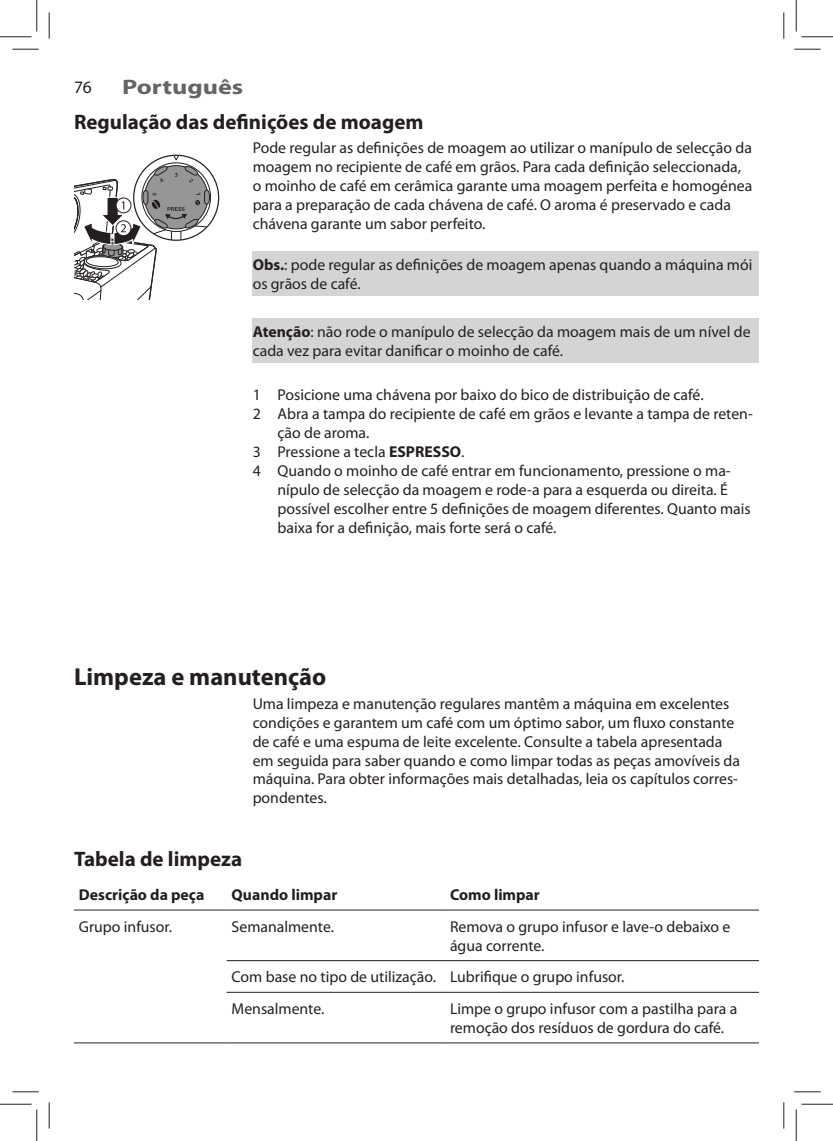
<style>
.page{position:relative;width:833px;height:1141px;background:#fff}
.page>*{position:absolute;margin:0;border:0;box-sizing:border-box;transform-origin:0 0}
.t1{font:700 24.5px "Myriad Pro";color:#241f1f}
.t2{font:700 21px "Myriad Pro";color:#241f1f}
.t3{font:700 21px "Myriad Pro";color:#656365;scale:1.25 1}
.t4{font:17.5px "Myriad Pro";color:#241f1f}
.t5{font:15.75px/18.9px "Myriad Pro";color:#241f1f}
.t6{font:700 15.75px "Myriad Pro";color:#241f1f}
.s1{font-weight:700}
</style>
<div class="page">
<div style="left:253px;top:251px;width:506px;height:45px;background:#d5d4d5"></div>
<div style="left:253px;top:318px;width:506px;height:44px;background:#d5d4d5"></div>
<hr style="left:74px;top:909px;width:152px;height:1px;background:#241f1f">
<hr style="left:226px;top:909px;width:219px;height:1px;background:#241f1f">
<hr style="left:445px;top:909px;width:314px;height:1px;background:#241f1f">
<hr style="left:226px;top:959px;width:219px;height:1px;background:#241f1f">
<hr style="left:445px;top:959px;width:314px;height:1px;background:#241f1f">
<hr style="left:226px;top:991px;width:219px;height:1px;background:#241f1f">
<hr style="left:445px;top:991px;width:314px;height:1px;background:#241f1f">
<hr style="left:74px;top:1042px;width:152px;height:1px;background:#241f1f">
<hr style="left:226px;top:1042px;width:219px;height:1px;background:#241f1f">
<hr style="left:445px;top:1042px;width:314px;height:1px;background:#241f1f">
<svg style="left:75px;top:155px;width:144px;height:144px"></svg>
<svg style="left:12px;top:49px;width:27px;height:1px"></svg>
<svg style="left:794px;top:49px;width:26px;height:1px"></svg>
<svg style="left:12px;top:1091px;width:27px;height:1px"></svg>
<svg style="left:794px;top:1091px;width:26px;height:1px"></svg>
<svg style="left:49px;top:12px;width:1px;height:27px"></svg>
<svg style="left:49px;top:1102px;width:1px;height:26px"></svg>
<svg style="left:783px;top:12px;width:1px;height:27px"></svg>
<svg style="left:783px;top:1102px;width:1px;height:26px"></svg>
<hr style="left:0;top:36px;width:32px;height:1px;background:#241f1f">
<hr style="left:801px;top:36px;width:31px;height:1px;background:#241f1f">
<hr style="left:0;top:1103px;width:32px;height:1px;background:#241f1f">
<hr style="left:801px;top:1103px;width:31px;height:1px;background:#241f1f">
<hr style="left:36px;top:0;width:1px;height:32px;background:#241f1f">
<hr style="left:36px;top:1109px;width:1px;height:31px;background:#241f1f">
<hr style="left:795px;top:0;width:1px;height:32px;background:#241f1f">
<hr style="left:795px;top:1109px;width:1px;height:31px;background:#241f1f">
<p class="t4" style="left:74px;top:76px;width:19px">76</p>
<h2 class="t3" style="left:122px;top:73px;width:98px">Português</h2>
<h2 class="t2" style="left:74px;top:109px;width:351px">Regulação das definições de moagem</h2>
<p class="t5" style="left:253px;top:138px;width:501px">Pode regular as definições de moagem ao utilizar o manípulo de selecção da moagem no recipiente de café em grãos. Para cada definição seleccionada, o moinho de café em cerâmica garante uma moagem perfeita e homogénea para a preparação de cada chávena de café. O aroma é preservado e cada chávena garante um sabor perfeito.</p>
<p class="t5" style="left:253px;top:255px;width:501px"><span class="s1">Obs.</span>: pode regular as definições de moagem apenas quando a máquina mói os grãos de café.</p>
<p class="t5" style="left:253px;top:321px;width:499px"><span class="s1">Atenção</span>: não rode o manípulo de selecção da moagem mais de um nível de cada vez para evitar danificar o moinho de café.</p>
<p class="t5" style="left:253px;top:385px;width:452px">1 Posicione uma chávena por baixo do bico de distribuição de café.</p>
<p class="t5" style="left:253px;top:404px;width:501px">2 Abra a tampa do recipiente de café em grãos e levante a tampa de reten-</p>
<p class="t5" style="left:277px;top:423px;width:93px">ção de aroma.</p>
<p class="t5" style="left:253px;top:442px;width:213px">3 Pressione a tecla <span class="s1">ESPRESSO</span>.</p>
<p class="t5" style="left:253px;top:461px;width:479px">4 Quando o moinho de café entrar em funcionamento, pressione o ma-</p>
<p class="t5" style="left:277px;top:480px;width:452px">nípulo de selecção da moagem e rode-a para a esquerda ou direita. É</p>
<p class="t5" style="left:277px;top:498px;width:474px">possível escolher entre 5 definições de moagem diferentes. Quanto mais</p>
<p class="t5" style="left:277px;top:517px;width:280px">baixa for a definição, mais forte será o café.</p>
<h1 class="t1" style="left:74px;top:660px;width:254px">Limpeza e manutenção</h1>
<p class="t5" style="left:253px;top:693px;width:489px">Uma limpeza e manutenção regulares mantêm a máquina em excelentes condições e garantem um café com um óptimo sabor, um fluxo constante de café e uma espuma de leite excelente. Consulte a tabela apresentada em seguida para saber quando e como limpar todas as peças amovíveis da máquina. Para obter informações mais detalhadas, leia os capítulos corres&shy;pondentes.</p>
<h2 class="t2" style="left:74px;top:845px;width:170px">Tabela de limpeza</h2>
<p class="t6" style="left:79px;top:884px;width:127px">Descrição da peça</p>
<p class="t6" style="left:231px;top:884px;width:107px">Quando limpar</p>
<p class="t6" style="left:450px;top:884px;width:91px">Como limpar</p>
<p class="t5" style="left:79px;top:916px;width:95px">Grupo infusor.</p>
<p class="t5" style="left:231px;top:916px;width:104px">Semanalmente.</p>
<p class="t5" style="left:450px;top:916px;width:282px">Remova o grupo infusor e lave-o debaixo e água corrente.</p>
<p class="t5" style="left:231px;top:960px;width:394px;line-height:31.7px">Com base no tipo de utilização. Lubrifique o grupo infusor.<br>Mensalmente.</p>
<p class="t5" style="left:450px;top:998px;width:289px">Limpe o grupo infusor com a pastilha para a remoção dos resíduos de gordura do café.</p>
</div>
